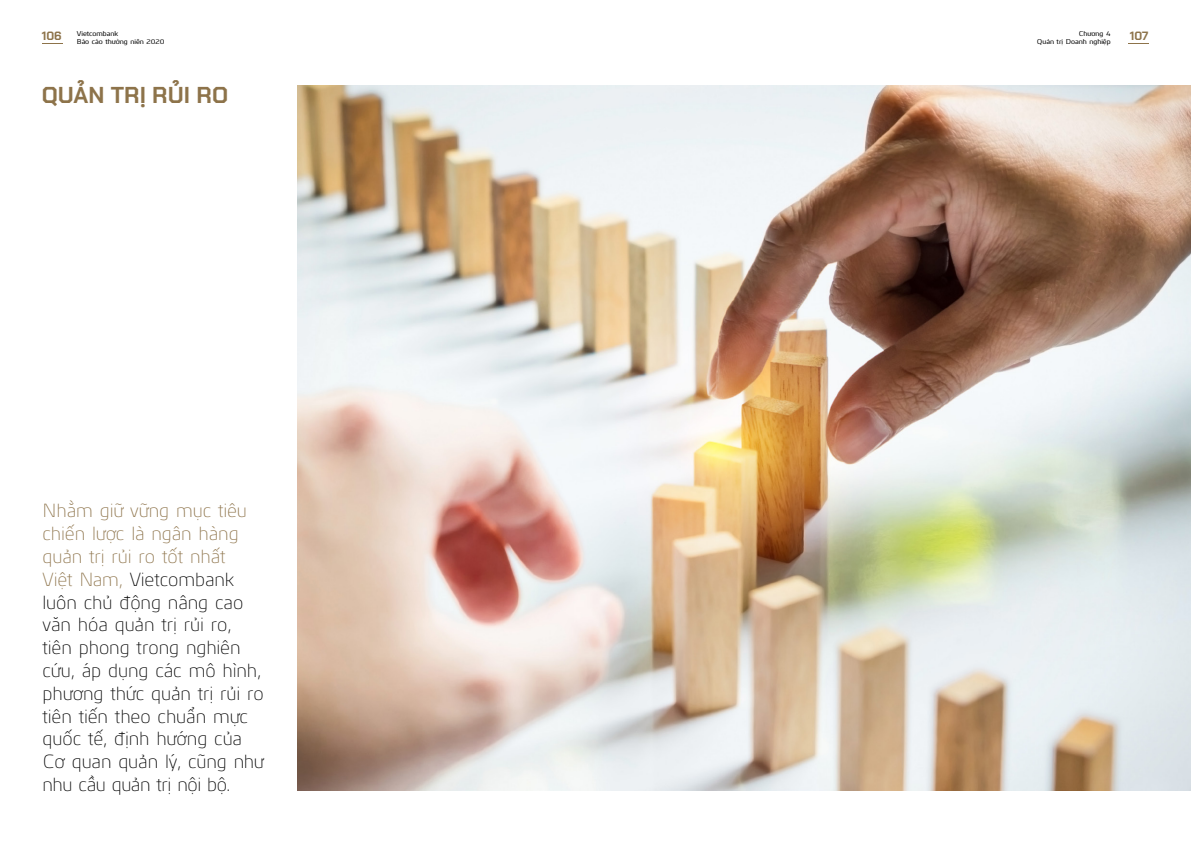
<style>
.page{position:relative;width:1191px;height:842px;background:#fff}
.page>*{position:absolute;margin:0;border:0;box-sizing:border-box;transform-origin:0 0}
.t1{font:700 23px "Chakra Petch";color:#8d734a}
.t2{font:300 19px/22.8px "Kuro";color:#000}
.t3{font:700 12px "Chakra Petch";color:#8d734a}
.t4{font:500 7px/8.4px "Kuro";color:#000}
.s1{color:#8d734a}
</style>
<div class="page">
<img style="left:298px;top:85px;width:893px;height:706px">
<p class="t4" style="left:1036px;top:29px;width:75px;text-align:right">Chương 4<br>Quản trị Doanh nghiệp</p>
<p class="t4" style="left:77px;top:29px;width:89px">Vietcombank<br>Báo cáo thường niên 2020</p>
<p class="t3" style="left:42px;top:29px;width:21px">106</p>
<p class="t3" style="left:1129px;top:29px;width:20px">107</p>
<p class="t1" style="left:42px;top:81px;width:188px">QUẢN TRỊ RỦI RO</p>
<p class="t2" style="left:43px;top:498px;width:223px"><span class="s1">Nhằm giữ vững mục tiêu chiến lược là ngân hàng quản trị rủi ro tốt nhất<br>Việt Nam,</span> Vietcombank luôn chủ động nâng cao văn hóa quản trị rủi ro, tiên phong trong nghiên cứu, áp dụng các mô hình, phương thức quản trị rủi ro tiên tiến theo chuẩn mực quốc tế, định hướng của<br>Cơ quan quản lý, cũng như nhu cầu quản trị nội bộ.</p>
</div>
